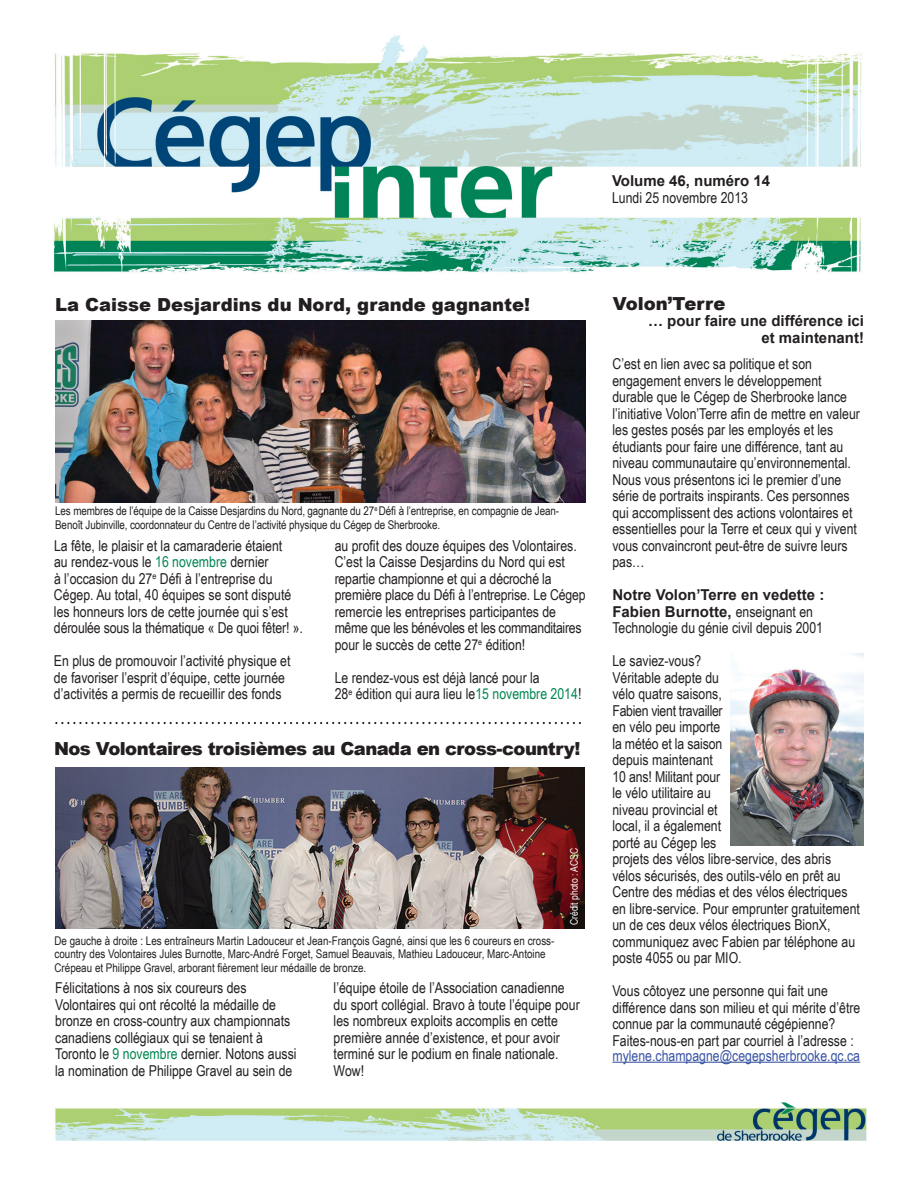
<style>
.page{position:relative;width:918px;height:1188px;background:#fff}
.page>*{position:absolute;margin:0;border:0;box-sizing:border-box;transform-origin:0 0}
.t1{font:900 18px "Arial";letter-spacing:-.015em;color:#231f20}
.t2{font:15px/16.5px "Arial Narrow";color:#231f20}
.t3{font:700 15px/16.5px "Arial";color:#231f20}
.t4{font:15px "Arial Narrow";color:#3853a3}
.t5{font:12px/13.5px "Arial Narrow";color:#231f20}
.t6{font:10.5px "Arial Narrow";color:#fff}
.s1{color:#008751}
.s2{font-family:"Arial Narrow";font-weight:400}
</style>
<div class="page">
<img style="left:53px;top:35px;width:814px;height:1106px">
<img style="left:55px;top:768px;width:530px;height:161px">
<img style="left:55px;top:321px;width:531px;height:181px">
<svg style="left:56px;top:722px;width:530px;height:2px"></svg>
<hr style="left:612px;top:1062px;width:248px;height:1px;background:#3853a3">
<img style="left:730px;top:653px;width:134px;height:193px">
<p class="t3" style="left:612px;top:173px;width:160px">Volume 46, numéro 14</p>
<p class="t2" style="left:612px;top:189px;width:138px">Lundi 25 novembre 2013</p>
<p class="t1" style="left:55px;top:291px;width:476px">La Caisse Desjardins du Nord, grande gagnante!</p>
<p class="t5" style="left:55px;top:504px;width:505px">Les membres de l’équipe de la Caisse Desjardins du Nord, gagnante du 27<sup>e</sup> Défi à l’entreprise, en compagnie de Jean-<br>Benoît Jubinville, coordonnateur du Centre de l’activité physique du Cégep de Sherbrooke.</p>
<p class="t2" style="left:54px;top:537px;width:250px">La fête, le plaisir et la camaraderie étaient<br>au rendez-vous le <span class="s1">16 novembre</span> dernier<br>à l’occasion du 27<sup>e</sup> Défi à l’entreprise du Cégep. Au total, 40 équipes se sont disputé les honneurs lors de cette journée qui s’est déroulée sous la thématique « De quoi fêter! ».</p>
<p class="t2" style="left:54px;top:652px;width:238px">En plus de promouvoir l’activité physique et de favoriser l’esprit d’équipe, cette journée d’activités a permis de recueillir des fonds</p>
<p class="t2" style="left:335px;top:537px;width:252px">au profit des douze équipes des Volontaires.<br>C’est la Caisse Desjardins du Nord qui est repartie championne et qui a décroché la première place du Défi à l’entreprise. Le Cégep remercie les entreprises participantes de même que les bénévoles et les commanditaires pour le succès de cette 27<sup>e</sup> édition!</p>
<p class="t2" style="left:335px;top:669px;width:248px">Le rendez-vous est déjà lancé pour la<br>28<sup>e</sup> édition qui aura lieu le<span class="s1">15 novembre 2014</span>!</p>
<p class="t1" style="left:54px;top:736px;width:528px">Nos Volontaires troisièmes au Canada en cross-country!</p>
<p class="t6" style="left:566px;top:925px;width:79px;rotate:-90deg">Crédit photo : ACSC</p>
<p class="t5" style="left:55px;top:933px;width:501px">De gauche à droite : Les entraîneurs Martin Ladouceur et Jean-François Gagné, ainsi que les 6 coureurs en cross&shy;country des Volontaires Jules Burnotte, Marc-André Forget, Samuel Beauvais, Mathieu Ladouceur, Marc-Antoine<br>Crépeau et Philippe Gravel, arborant fièrement leur médaille de bronze.</p>
<p class="t2" style="left:55px;top:979px;width:243px">Félicitations à nos six coureurs des Volontaires qui ont récolté la médaille de bronze en cross-country aux championnats canadiens collégiaux qui se tenaient à Toronto le <span class="s1">9 novembre</span> dernier. Notons aussi la nomination de Philippe Gravel au sein de</p>
<p class="t2" style="left:334px;top:979px;width:248px">l’équipe étoile de l’Association canadienne du sport collégial. Bravo à toute l’équipe pour les nombreux exploits accomplis en cette première année d’existence, et pour avoir terminé sur le podium en finale nationale.<br>Wow!</p>
<p class="t1" style="left:613px;top:290px;width:114px">Volon’Terre</p>
<p class="t3" style="left:648px;top:313px;width:217px;text-align:right">… pour faire une différence ici et maintenant!</p>
<p class="t2" style="left:612px;top:355px;width:249px">C’est en lien avec sa politique et son engagement envers le développement durable que le Cégep de Sherbrooke lance l’initiative Volon’Terre afin de mettre en valeur les gestes posés par les employés et les étudiants pour faire une différence, tant au niveau communautaire qu’environnemental.<br>Nous vous présentons ici le premier d’une série de portraits inspirants. Ces personnes qui accomplissent des actions volontaires et essentielles pour la Terre et ceux qui y vivent vous convaincront peut-être de suivre leurs pas…</p>
<p class="t3" style="left:612px;top:587px;width:213px">Notre Volon’Terre en vedette :<br>Fabien Burnotte, <span class="s2">enseignant en</span></p>
<p class="t2" style="left:612px;top:619px;width:212px">Technologie du génie civil depuis 2001</p>
<p class="t2" style="left:612px;top:652px;width:249px">Le saviez-vous?<br>Véritable adepte du<br>vélo quatre saisons,<br>Fabien vient travailler<br>en vélo peu importe<br>la météo et la saison<br>depuis maintenant<br>10 ans! Militant pour<br>le vélo utilitaire au<br>niveau provincial et<br>local, il a également<br>porté au Cégep les<br>projets des vélos libre-service, des abris vélos sécurisés, des outils-vélo en prêt au<br>Centre des médias et des vélos électriques en libre-service. Pour emprunter gratuitement un de ces deux vélos électriques BionX, communiquez avec Fabien par téléphone au poste 4055 ou par MIO.</p>
<p class="t2" style="left:612px;top:982px;width:249px">Vous côtoyez une personne qui fait une différence dans son milieu et qui mérite d’être connue par la communauté cégépienne?<br>Faites-nous-en part par courriel à l’adresse :</p>
<p class="t4" style="left:612px;top:1044px;width:249px">mylene.champagne@cegepsherbrooke.qc.ca</p>
</div>
